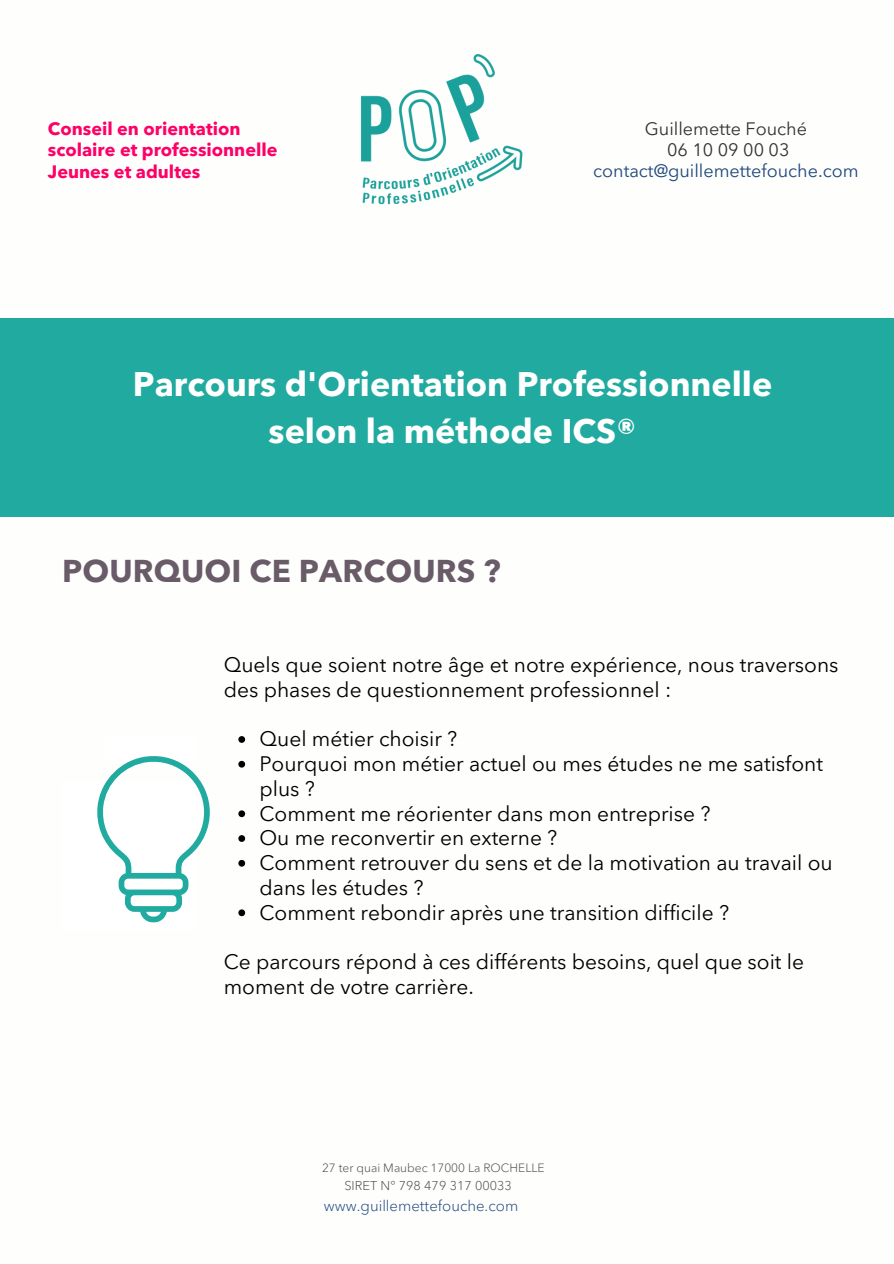
<style>
.page{position:relative;width:894px;height:1264px;background:#fff}
.page>*{position:absolute;margin:0;border:0;box-sizing:border-box;transform-origin:0 0}
.t1{font:700 33.9px/47.4px "Avenir Next LT Pro";color:#fff;text-align:center}
.t2{font:700 31.5px "Avenir Next LT Pro";letter-spacing:.005em;color:#695c68}
.t3{font:21px/24.8px "Avenir Next LT Pro";color:#000}
.t4{font:700 18px/21.3px "Avenir Next LT Pro";color:#f06}
.t5{font:18px/21.3px "Avenir Next LT Pro";color:#1f497d;text-align:center}
.t6{font:300 15px "Avenir Next LT Pro";color:#1f497d}
.t7{font:300 12.75px "Avenir Next LT Pro";letter-spacing:.005em;color:#4c4c4c}
.t8{font:300 12px "Avenir Next LT Pro";color:#4c4c4c}
.s1{color:#333}
</style>
<div class="page">
<svg style="left:97px;top:756px;width:113px;height:166px"></svg>
<div style="left:0;top:318px;width:893px;height:198px;background:#21aaa0"></div>
<img style="left:360px;top:54px;width:163px;height:151px">
<svg style="left:238px;top:736px;width:7px;height:6px"></svg>
<svg style="left:238px;top:760px;width:7px;height:7px"></svg>
<svg style="left:238px;top:810px;width:7px;height:7px"></svg>
<svg style="left:238px;top:835px;width:7px;height:6px"></svg>
<svg style="left:238px;top:859px;width:7px;height:7px"></svg>
<svg style="left:238px;top:909px;width:7px;height:7px"></svg>
<p class="t4" style="left:48px;top:118px;width:231px">Conseil en orientation scolaire et professionnelle<br>Jeunes et adultes</p>
<p class="t5" style="left:593px;top:118px;width:267px"><span class="s1">Guillemette Fouché<br>06 10 09 00 03 </span>contact@guillemettefouche.com</p>
<p class="t1" style="left:133px;top:360px;width:640px">Parcours d'Orientation Professionnelle selon la méthode ICS®</p>
<h3 class="t2" style="left:62px;top:551px;width:440px">POURQUOI CE PARCOURS ?</h3>
<p class="t3" style="left:224px;top:652px;width:616px">Quels que soient notre âge et notre expérience, nous traversons des phases de questionnement professionnel :</p>
<p class="t3" style="left:259px;top:726px;width:199px">Quel métier choisir ?</p>
<p class="t3" style="left:259px;top:751px;width:565px">Pourquoi mon métier actuel ou mes études ne me satisfont plus ?</p>
<p class="t3" style="left:259px;top:800px;width:452px">Comment me réorienter dans mon entreprise ?</p>
<p class="t3" style="left:259px;top:825px;width:299px">Ou me reconvertir en externe ?</p>
<p class="t3" style="left:259px;top:850px;width:574px">Comment retrouver du sens et de la motivation au travail ou dans les études ?</p>
<h3 class="t3" style="left:259px;top:899px;width:471px">Comment rebondir après une transition difficile ?</h3>
<p class="t3" style="left:224px;top:949px;width:581px">Ce parcours répond à ces différents besoins, quel que soit le moment de votre carrière.</p>
<h5 class="t8" style="left:322px;top:1160px;width:224px">27 ter quai Maubec 17000 La ROCHELLE</h5>
<h2 class="t7" style="left:344px;top:1177px;width:169px">SIRET N° 798 479 317 00033</h2>
<h1 class="t6" style="left:324px;top:1196px;width:196px">www.guillemettefouche.com</h1>
</div>
